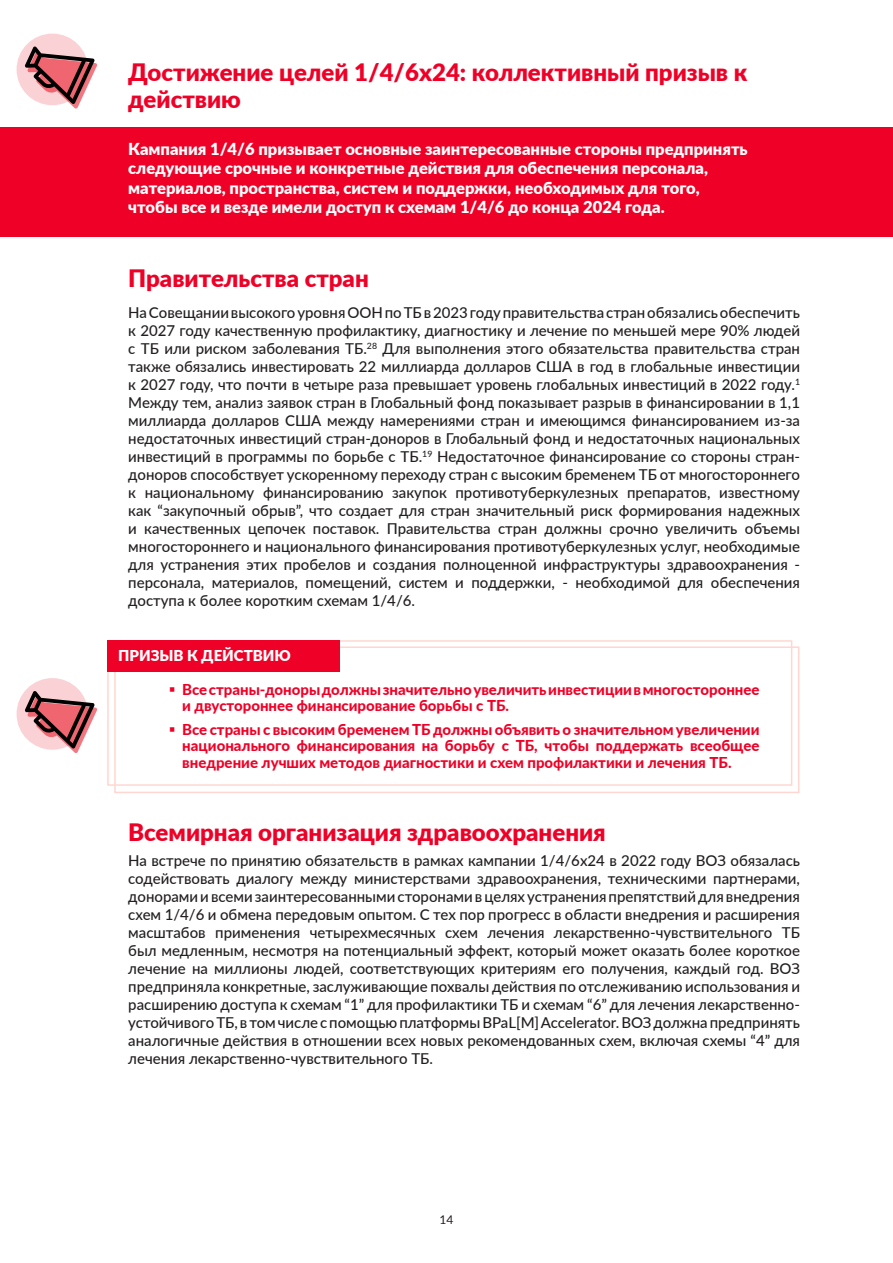
<style>
.page{position:relative;width:893px;height:1263px;background:#fff}
.page>*{position:absolute;margin:0;border:0;box-sizing:border-box;transform-origin:0 0}
.Subhead{font:900 24px/27px "Lato";color:#ef0027}
.Subhead_Blue_2{font:900 24px "Lato";color:#ef0027}
.Subhead_Red{font:900 24px "Lato";color:#ef0027}
.Blue_callout_header{font:900 16.5px/19.5px "Lato";color:#fff}
.t1{font:500 15px/18px "Lato";color:#231f20;text-align:justify}
.t2{font:800 15px/16.5px "Lato";color:#ef0027}
.Spotlight{font:900 15px "Lato";color:#fff}
.t3{font:12px "Lato";color:#231f20}
</style>
<div class="page">
<div style="left:107px;top:640px;width:685px;height:146px;border:2px solid #ffd7d0"></div>
<div style="left:114px;top:646px;width:685px;height:147px;border:2px solid #ffd7d0"></div>
<div style="left:0;top:127px;width:893px;height:109px;background:#ef0027"></div>
<div style="left:108px;top:641px;width:232px;height:31px;background:#ef0027"></div>
<div style="left:17px;top:678px;width:71px;height:72px;background:#fad2d5;border-radius:50%"></div>
<svg style="left:25px;top:691px;width:72px;height:62px"></svg>
<div style="left:17px;top:34px;width:71px;height:71px;background:#fad2d5;border-radius:50%"></div>
<svg style="left:25px;top:46px;width:72px;height:63px"></svg>
<p class="Subhead" style="left:128px;top:58px;width:620px">Достижение целей 1/4/6x24: коллективный призыв к действию</p>
<p class="Blue_callout_header" style="left:128px;top:138px;width:621px">Кампания 1/4/6 призывает основные заинтересованные стороны предпринять следующие срочные и конкретные действия для обеспечения персонала, материалов, пространства, систем и поддержки, необходимых для того, чтобы все и везде имели доступ к схемам 1/4/6 до конца 2024 года.</p>
<p class="Subhead_Red" style="left:128px;top:260px;width:242px">Правительства стран</p>
<p class="t1" style="left:128px;top:303px;width:673px">На Совещании высокого уровня ООН по ТБ в 2023 году правительства стран обязались обеспечить к 2027 году качественную профилактику, диагностику и лечение по меньшей мере 90% людей с ТБ или риском заболевания ТБ.<sup>28</sup> Для выполнения этого обязательства правительства стран также обязались инвестировать 22 миллиарда долларов США в год в глобальные инвестиции к 2027 году, что почти в четыре раза превышает уровень глобальных инвестиций в 2022 году.<sup>1<br></sup>Между тем, анализ заявок стран в Глобальный фонд показывает разрыв в финансировании в 1,1 миллиарда долларов США между намерениями стран и имеющимся финансированием из-за недостаточных инвестиций стран-доноров в Глобальный фонд и недостаточных национальных инвестиций в программы по борьбе с ТБ.<sup>19</sup> Недостаточное финансирование со стороны стран&shy;доноров способствует ускоренному переходу стран с высоким бременем ТБ от многостороннего к национальному финансированию закупок противотуберкулезных препаратов, известному как “закупочный обрыв”, что создает для стран значительный риск формирования надежных и качественных цепочек поставок. Правительства стран должны срочно увеличить объемы многостороннего и национального финансирования противотуберкулезных услуг, необходимые для устранения этих пробелов и создания полноценной инфраструктуры здравоохранения - персонала, материалов, помещений, систем и поддержки, - необходимой для обеспечения доступа к более коротким схемам 1/4/6.</p>
<p class="Spotlight" style="left:118px;top:644px;width:174px">ПРИЗЫВ К ДЕЙСТВИЮ</p>
<p class="t2" style="left:182px;top:681px;width:579px">Все страны-доноры должны значительно увеличить инвестиции в многостороннее и двустороннее финансирование борьбы с ТБ.</p>
<p class="t2" style="left:182px;top:720px;width:579px;text-align:justify">Все страны с высоким бременем ТБ должны объявить о значительном увеличении национального финансирования на борьбу с ТБ, чтобы поддержать всеобщее внедрение лучших методов диагностики и схем профилактики и лечения ТБ.</p>
<p class="Subhead_Blue_2" style="left:128px;top:814px;width:479px">Всемирная организация здравоохранения</p>
<p class="t1" style="left:128px;top:851px;width:673px">На встрече по принятию обязательств в рамках кампании 1/4/6x24 в 2022 году ВОЗ обязалась содействовать диалогу между министерствами здравоохранения, техническими партнерами, донорами и всеми заинтересованными сторонами в целях устранения препятствий для внедрения схем 1/4/6 и обмена передовым опытом. С тех пор прогресс в области внедрения и расширения масштабов применения четырехмесячных схем лечения лекарственно-чувствительного ТБ был медленным, несмотря на потенциальный эффект, который может оказать более короткое лечение на миллионы людей, соответствующих критериям его получения, каждый год. ВОЗ предприняла конкретные, заслуживающие похвалы действия по отслеживанию использования и расширению доступа к схемам “1” для профилактики ТБ и схемам “6” для лечения лекарственно&shy;устойчивого ТБ, в том числе с помощью платформы BPaL[M] Accelerator. ВОЗ должна предпринять аналогичные действия в отношении всех новых рекомендованных схем, включая схемы “4” для лечения лекарственно-чувствительного ТБ.</p>
<p class="t3" style="left:439px;top:1211px;width:15px">14</p>
</div>
